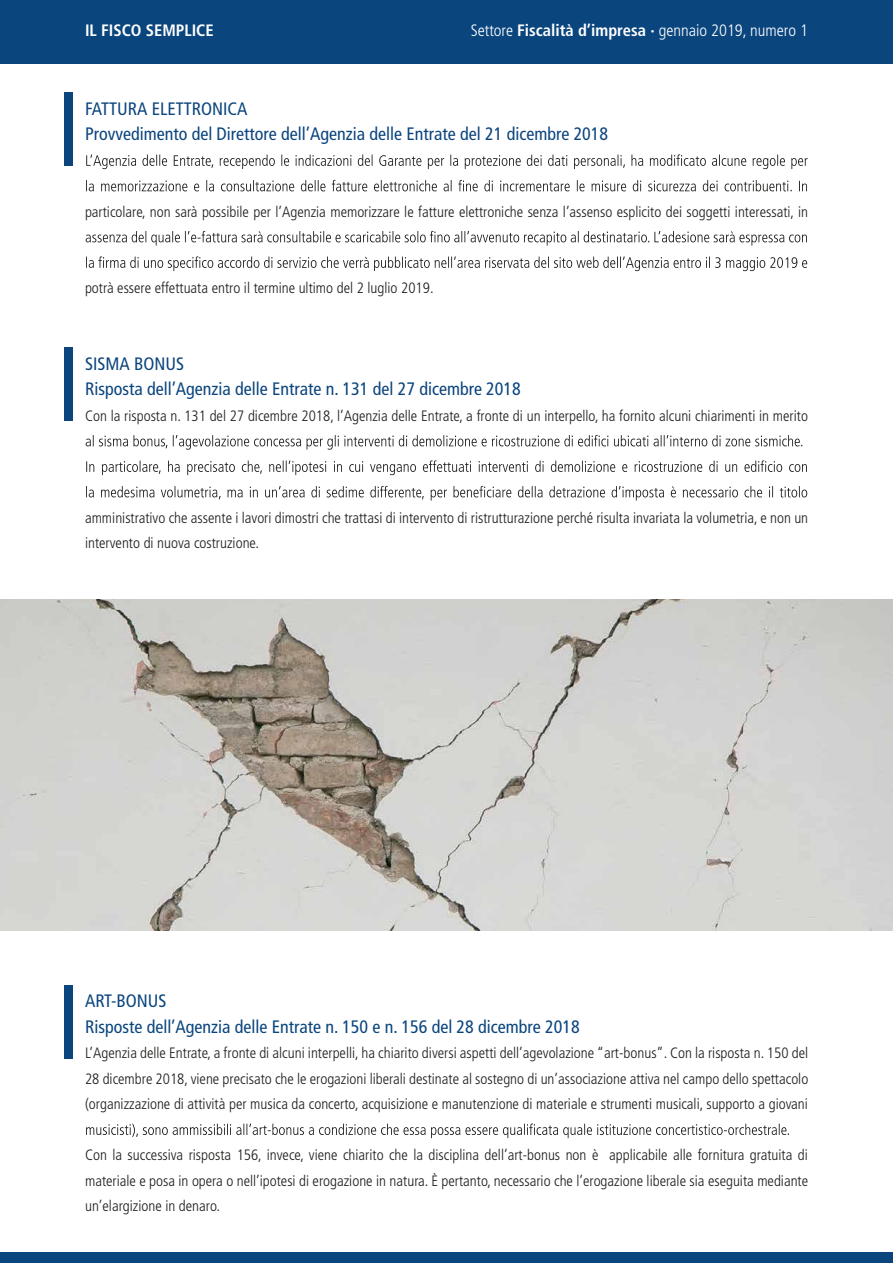
<style>
.page{position:relative;width:893px;height:1263px;background:#fff}
.page>*{position:absolute;margin:0;border:0;box-sizing:border-box;transform-origin:0 0}
.t1{font:condensed 18px/25.5px "Frutiger LT Std";color:#0c457e}
.t2{font:condensed 18px/25.5px "Frutiger LT Std";color:#0a457e}
.t3{font:300 condensed 16.5px "Frutiger LT Std";color:#fff}
.t4{font:700 condensed 16.5px "Frutiger LT Std";color:#fff}
.t5{font:300 condensed 15px/25.5px "Frutiger LT Std";color:#1d1d1b;text-align:justify}
.s1{font-weight:700}
</style>
<div class="page">
<div style="left:0;top:0;width:893px;height:64px;background:#0a457e"></div>
<div style="left:0;top:1252px;width:893px;height:11px;background:#0a457e"></div>
<div style="left:64px;top:93px;width:8px;height:73px;background:#0c457e"></div>
<svg style="left:86px;top:154px;width:722px;height:15px"></svg>
<svg style="left:86px;top:180px;width:721px;height:11px"></svg>
<svg style="left:86px;top:231px;width:721px;height:15px"></svg>
<svg style="left:86px;top:256px;width:721px;height:15px"></svg>
<div style="left:64px;top:348px;width:8px;height:73px;background:#0c457e"></div>
<svg style="left:86px;top:435px;width:716px;height:15px"></svg>
<svg style="left:86px;top:460px;width:721px;height:15px"></svg>
<svg style="left:86px;top:486px;width:721px;height:15px"></svg>
<div style="left:64px;top:985px;width:8px;height:74px;background:#0a457e"></div>
<svg style="left:86px;top:1123px;width:703px;height:15px"></svg>
<img style="left:0;top:599px;width:893px;height:332px">
<p class="t4" style="left:85px;top:20px;width:130px">IL FISCO SEMPLICE</p>
<p class="t3" style="left:471px;top:21px;width:339px">Settore <span class="s1">Fiscalità d’impresa ·</span> gennaio 2019, numero 1</p>
<p class="t1" style="left:85px;top:96px;width:525px">FATTURA ELETTRONICA<br>Provvedimento del Direttore dell’Agenzia delle Entrate del 21 dicembre 2018</p>
<p class="t5" style="left:85px;top:199px;width:724px">particolare, non sarà possibile per l’Agenzia memorizzare le fatture elettroniche senza l’assenso esplicito dei soggetti interessati, in</p>
<p class="t5" style="left:85px;top:276px;width:350px">potrà essere effettuata entro il termine ultimo del 2 luglio 2019.</p>
<p class="t1" style="left:85px;top:351px;width:437px">SISMA BONUS<br>Risposta dell’Agenzia delle Entrate n. 131 del 27 dicembre 2018</p>
<p class="t5" style="left:85px;top:403px;width:724px">Con la risposta n. 131 del 27 dicembre 2018, l’Agenzia delle Entrate, a fronte di un interpello, ha fornito alcuni chiarimenti in merito</p>
<p class="t5" style="left:85px;top:505px;width:725px">amministrativo che assente i lavori dimostri che trattasi di intervento di ristrutturazione perché risulta invariata la volumetria, e non un intervento di nuova costruzione.</p>
<p class="t2" style="left:85px;top:988px;width:496px">ART-BONUS<br>Risposte dell’Agenzia delle Entrate n. 150 e n. 156 del 28 dicembre 2018</p>
<p class="t5" style="left:85px;top:1041px;width:725px">L’Agenzia delle Entrate, a fronte di alcuni interpelli, ha chiarito diversi aspetti dell’agevolazione “art-bonus”. Con la risposta n. 150 del 28 dicembre 2018, viene precisato che le erogazioni liberali destinate al sostegno di un’associazione attiva nel campo dello spettacolo (organizzazione di attività per musica da concerto, acquisizione e manutenzione di materiale e strumenti musicali, supporto a giovani</p>
<p class="t5" style="left:85px;top:1143px;width:725px">Con la successiva risposta 156, invece, viene chiarito che la disciplina dell’art-bonus non è applicabile alle fornitura gratuita di materiale e posa in opera o nell’ipotesi di erogazione in natura. È pertanto, necessario che l’erogazione liberale sia eseguita mediante un’elargizione in denaro.</p>
</div>
